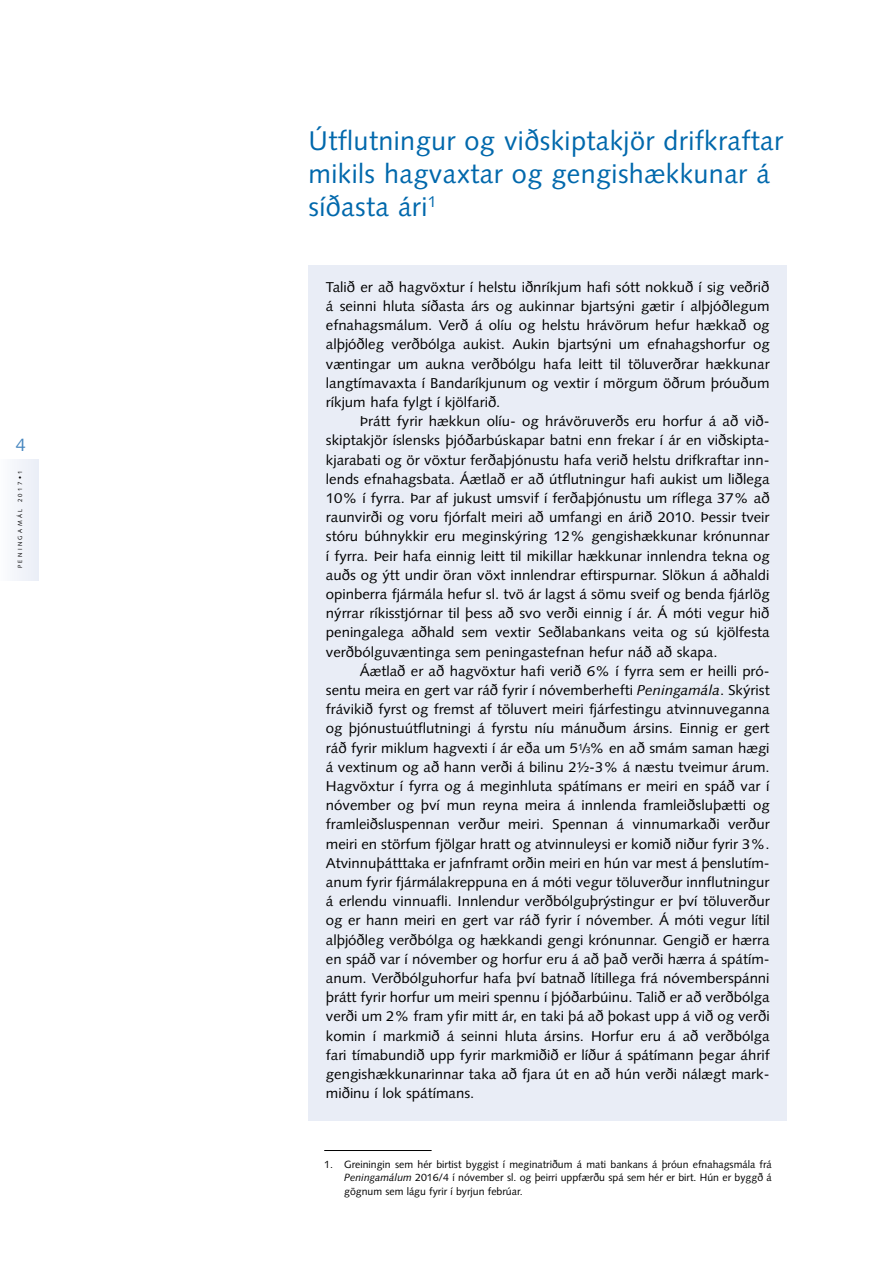
<style>
.page{position:relative;width:893px;height:1263px;background:#fff}
.page>*{position:absolute;margin:0;border:0;box-sizing:border-box;transform-origin:0 0}
.t1{font:27px/33px "Syntax LT Std";letter-spacing:.015em;color:#0068ac}
.t2{font:18px "Syntax LT Std";color:#4686bf}
.t3{font:14.25px/19.2px "Syntax LT Std";color:#000;text-align:justify;scale:1.05 1}
.t4{font:10.5px/13.5px "Syntax LT Std";color:#000;text-align:justify}
.t5{font:6px "Syntax LT Std";letter-spacing:.4em;color:#000}
.s1{font-style:italic}
.s2{font-size:9px}
</style>
<div class="page">
<div style="left:0;top:460px;width:39px;height:120px;background:#f2f4fa"></div>
<div style="left:308px;top:265px;width:479px;height:855px;background:#e9edf6"></div>
<hr style="left:324px;top:1150px;width:108px;height:1px;background:#000">
<p class="t2" style="left:16px;top:434px;width:12px">4</p>
<p class="t5" style="left:17px;top:568px;width:99px;rotate:-90deg">PENINGAMÁL 2017•1</p>
<h1 class="t1" style="left:308px;top:124px;width:476px">Útflutningur og viðskiptakjör drifkraftar mikils hagvaxtar og gengishækkunar á síðasta ári<sup>1</sup></h1>
<p class="t3" style="left:326px;top:277px;width:424px">Talið er að hagvöxtur í helstu iðnríkjum hafi sótt nokkuð í sig veðrið á seinni hluta síðasta árs og aukinnar bjartsýni gætir í alþjóðlegum efnahagsmálum. Verð á olíu og helstu hrávörum hefur hækkað og alþjóðleg verðbólga aukist. Aukin bjartsýni um efnahagshorfur og væntingar um aukna verðbólgu hafa leitt til töluverðrar hækkunar langtímavaxta í Bandaríkjunum og vextir í mörgum öðrum þróuðum ríkjum hafa fylgt í kjölfarið.</p>
<p class="t3" style="left:326px;top:412px;width:424px;text-indent:34px">Þrátt fyrir hækkun olíu- og hrávöruverðs eru horfur á að við&shy;skiptakjör íslensks þjóðarbúskapar batni enn frekar í ár en viðskipta&shy;kjarabati og ör vöxtur ferðaþjónustu hafa verið helstu drifkraftar inn&shy;lends efnahagsbata. Áætlað er að útflutningur hafi aukist um liðlega 10% í fyrra. Þar af jukust umsvif í ferðaþjónustu um ríflega 37% að raunvirði og voru fjórfalt meiri að umfangi en árið 2010. Þessir tveir stóru búhnykkir eru meginskýring 12% gengishækkunar krónunnar í fyrra. Þeir hafa einnig leitt til mikillar hækkunar innlendra tekna og auðs og ýtt undir öran vöxt innlendrar eftirspurnar. Slökun á aðhaldi opinberra fjármála hefur sl. tvö ár lagst á sömu sveif og benda fjárlög nýrrar ríkisstjórnar til þess að svo verði einnig í ár. Á móti vegur hið peningalega aðhald sem vextir Seðlabankans veita og sú kjölfesta verðbólguvæntinga sem peningastefnan hefur náð að skapa.</p>
<p class="t3" style="left:326px;top:661px;width:424px;text-indent:34px">Áætlað er að hagvöxtur hafi verið 6% í fyrra sem er heilli pró&shy;sentu meira en gert var ráð fyrir í nóvemberhefti <span class="s1">Peningamála</span>. Skýrist frávikið fyrst og fremst af töluvert meiri fjárfestingu atvinnuveganna og þjónustuútflutningi á fyrstu níu mánuðum ársins. Einnig er gert ráð fyrir miklum hagvexti í ár eða um 5<sup>1</sup>/<span class="s2">3</span>% en að smám saman hægi á vextinum og að hann verði á bilinu 2½-3% á næstu tveimur árum.<br>Hagvöxtur í fyrra og á meginhluta spátímans er meiri en spáð var í nóvember og því mun reyna meira á innlenda framleiðsluþætti og framleiðsluspennan verður meiri. Spennan á vinnumarkaði verður meiri en störfum fjölgar hratt og atvinnuleysi er komið niður fyrir 3%.<br>Atvinnuþátttaka er jafnframt orðin meiri en hún var mest á þenslutím&shy;anum fyrir fjármálakreppuna en á móti vegur töluverður innflutningur á erlendu vinnuafli. Innlendur verðbólguþrýstingur er því töluverður og er hann meiri en gert var ráð fyrir í nóvember. Á móti vegur lítil alþjóðleg verðbólga og hækkandi gengi krónunnar. Gengið er hærra en spáð var í nóvember og horfur eru á að það verði hærra á spátím&shy;anum. Verðbólguhorfur hafa því batnað lítillega frá nóvemberspánni þrátt fyrir horfur um meiri spennu í þjóðarbúinu. Talið er að verðbólga verði um 2% fram yfir mitt ár, en taki þá að þokast upp á við og verði komin í markmið á seinni hluta ársins. Horfur eru á að verðbólga fari tímabundið upp fyrir markmiðið er líður á spátímann þegar áhrif gengishækkunarinnar taka að fjara út en að hún verði nálægt mark&shy;miðinu í lok spátímans.</p>
<p class="t4" style="left:344px;top:1157px;width:429px;text-indent:-20px">1. Greiningin sem hér birtist byggist í meginatriðum á mati bankans á þróun efnahagsmála frá <span class="s1">Peningamálum</span> 2016/4 í nóvember sl. og þeirri uppfærðu spá sem hér er birt. Hún er byggð á gögnum sem lágu fyrir í byrjun febrúar.</p>
</div>
